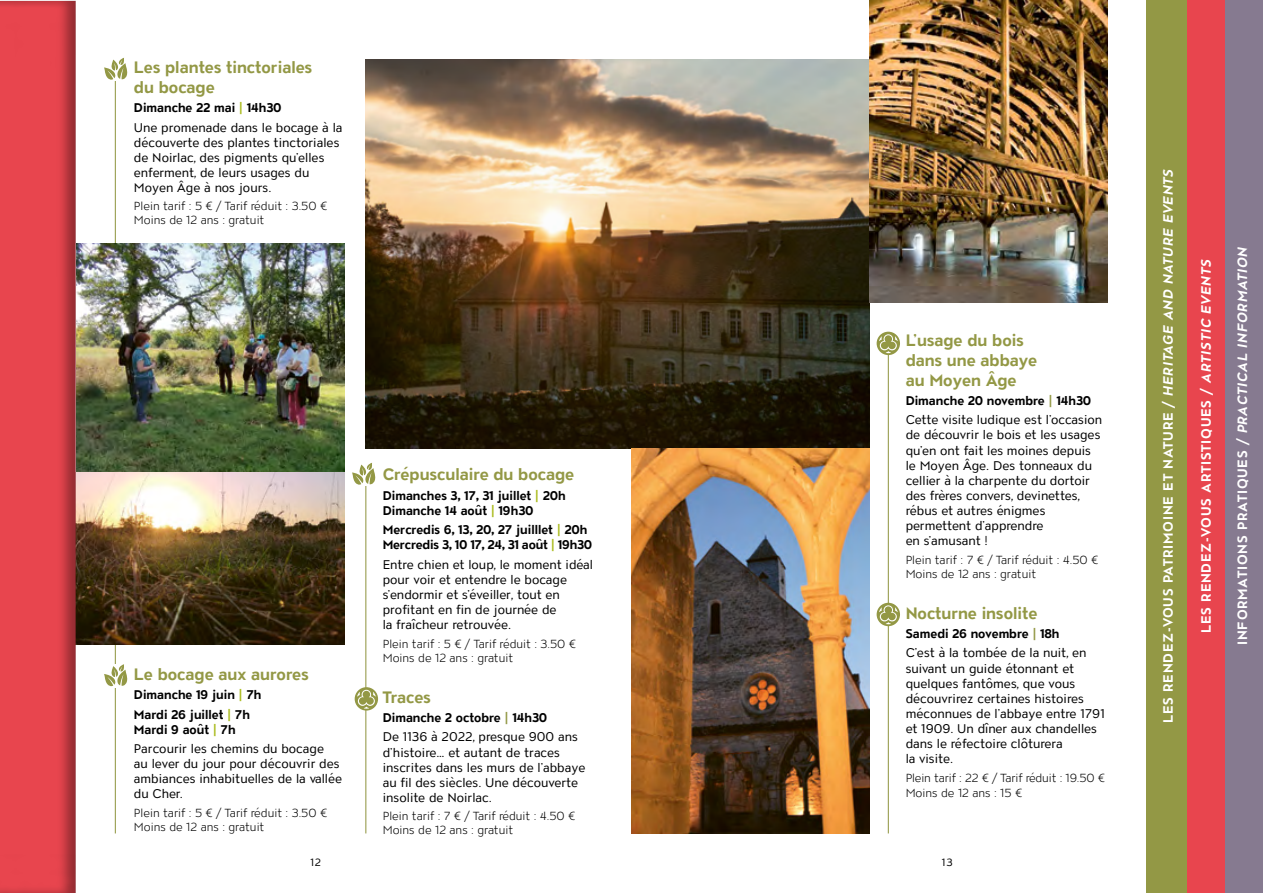
<style>
.page{position:relative;width:1263px;height:893px;background:#fff}
.page>*{position:absolute;margin:0;border:0;box-sizing:border-box;transform-origin:0 0}
.t1{font:700 16.5px/19.8px "ATC Overlook";color:#939845}
.t2{font:700 13.5px "ATC Overlook";letter-spacing:.06em;color:#fff}
.t3{font:12.6px/15.1px "ATC Overlook";color:#000}
.t4{font:700 12.6px/15.1px "ATC Overlook";color:#000}
.t5{font:300 11.7px/14.1px "ATC Overlook";color:#000}
.t6{font:10.5px "ATC Overlook";color:#000}
.s1{font-weight:700}
.s2{font-weight:700;color:#aabb1e}
.s3{font-family:"Calibre"}
.s4{color:#aabb1e}
.s5{font-weight:700;color:#939845}
.s6{font-style:italic}
</style>
<div class="page">
<div style="left:1220px;top:0;width:43px;height:893px;background:#867a90"></div>
<div style="left:1182px;top:0;width:43px;height:893px;background:#e8454e"></div>
<div style="left:1146px;top:0;width:40px;height:893px;background:#939845"></div>
<hr style="left:115px;top:60px;width:1px;height:773px;background:#939845">
<img style="left:89px;top:244px;width:255px;height:228px">
<img style="left:365px;top:60px;width:505px;height:388px">
<img style="left:631px;top:448px;width:239px;height:385px">
<img style="left:870px;top:0;width:237px;height:303px">
<hr style="left:365px;top:474px;width:1px;height:359px;background:#939845">
<hr style="left:888px;top:333px;width:1px;height:500px;background:#939845">
<div style="left:358px;top:463px;width:17px;height:23px;background:#fff"></div>
<svg style="left:352px;top:463px;width:24px;height:22px"></svg>
<div style="left:110px;top:58px;width:17px;height:23px;background:#fff"></div>
<svg style="left:104px;top:58px;width:24px;height:22px"></svg>
<div style="left:110px;top:664px;width:17px;height:24px;background:#fff"></div>
<svg style="left:104px;top:664px;width:24px;height:22px"></svg>
<img style="left:89px;top:472px;width:255px;height:173px">
<div style="left:0;top:0;width:89px;height:893px;background:#000;opacity:.35"></div>
<svg style="left:355px;top:687px;width:23px;height:24px"></svg>
<svg style="left:877px;top:332px;width:23px;height:23px"></svg>
<svg style="left:877px;top:603px;width:23px;height:23px"></svg>
<h1 class="t1" style="left:134px;top:58px;width:180px">Les plantes tinctoriales du bocage</h1>
<p class="t3" style="left:134px;top:99px;width:210px;line-height:19.4px"><span class="s1">Dimanche 22 mai</span> <span class="s2">|</span> <span class="s1">14h30<br></span>Une promenade dans le bocage à la</p>
<p class="t3" style="left:134px;top:135px;width:207px">découverte des plantes tinctoriales de Noirlac<span class="s3">,</span> des pigments qu’elles enferment<span class="s3">,</span> de leurs usages du<br>Moyen Âge à nos jours.</p>
<p class="t5" style="left:134px;top:200px;width:195px">Plein tarif : 5 € / Tarif réduit : 3.50 €<br>Moins de 12 ans : gratuit</p>
<h1 class="t1" style="left:134px;top:665px;width:176px">Le bocage aux aurores</h1>
<p class="t4" style="left:134px;top:686px;width:129px;line-height:19.4px">Dimanche 19 juin <span class="s4">|</span> 7h<br>Mardi 26 juillet <span class="s4">|</span> 7h</p>
<p class="t3" style="left:134px;top:720px;width:192px;line-height:19.4px"><span class="s1">Mardi 9 août</span> <span class="s2">|</span> <span class="s1">7h<br></span>Parcourir les chemins du bocage</p>
<p class="t3" style="left:134px;top:757px;width:210px">au lever du jour pour découvrir des ambiances inhabituelles de la vallée du Cher.</p>
<p class="t5" style="left:134px;top:806px;width:195px">Plein tarif : 5 € / Tarif réduit : 3.50 €<br>Moins de 12 ans : gratuit</p>
<p class="t6" style="left:310px;top:857px;width:12px">12</p>
<h1 class="t1" style="left:383px;top:466px;width:193px">Crépusculaire du bocage</h1>
<p class="t4" style="left:383px;top:489px;width:184px">Dimanches 3<span class="s3">,</span> 17<span class="s3">,</span> 31 juillet <span class="s4">|</span> 20h<br>Dimanche 14 août <span class="s4">|</span> 19h30</p>
<p class="t4" style="left:383px;top:523px;width:211px">Mercredis 6<span class="s3">,</span> 13<span class="s3">,</span> 20<span class="s3">,</span> 27 juilllet <span class="s4">|</span> 20h<br>Mercredis 3<span class="s3">,</span> 10 17<span class="s3">,</span> 24<span class="s3">,</span> 31 août <span class="s4">|</span> 19h30</p>
<p class="t3" style="left:383px;top:557px;width:212px">Entre chien et loup<span class="s3">,</span> le moment idéal pour voir et entendre le bocage s’endormir et s’éveiller<span class="s3">,</span> tout en profitant en fin de journée de<br>la fraîcheur retrouvée.</p>
<p class="t5" style="left:383px;top:637px;width:195px">Plein tarif : 5 € / Tarif réduit : 3.50 €<br>Moins de 12 ans : gratuit</p>
<h1 class="t1" style="left:383px;top:688px;width:50px">Traces</h1>
<p class="t3" style="left:383px;top:709px;width:197px;line-height:19.4px"><span class="s1">Dimanche 2 octobre</span> <span class="s5">|</span> <span class="s1">14h30<br></span>De 1136 à 2022<span class="s3">,</span> presque 900 ans</p>
<p class="t3" style="left:383px;top:745px;width:204px">d’histoire… et autant de traces inscrites dans les murs de l’abbaye au fil des siècles. Une découverte insolite de Noirlac.</p>
<p class="t5" style="left:383px;top:810px;width:194px">Plein tarif : 7 € / Tarif réduit : 4.50 €<br>Moins de 12 ans : gratuit</p>
<h1 class="t1" style="left:906px;top:331px;width:133px">L’usage du bois dans une abbaye au Moyen Âge</h1>
<p class="t3" style="left:906px;top:391px;width:198px;line-height:19.4px"><span class="s1">Dimanche 20 novembre</span> <span class="s5">|</span> <span class="s1">14h30<br></span>Cette visite ludique est l’occasion</p>
<p class="t3" style="left:906px;top:428px;width:196px">de découvrir le bois et les usages qu’en ont fait les moines depuis le Moyen Âge. Des tonneaux du cellier à la charpente du dortoir des frères convers<span class="s3">,</span> devinettes<span class="s3">, </span>rébus et autres énigmes permettent d’apprendre<br>en s’amusant !</p>
<p class="t5" style="left:906px;top:553px;width:194px">Plein tarif : 7 € / Tarif réduit : 4.50 €<br>Moins de 12 ans : gratuit</p>
<h1 class="t1" style="left:906px;top:604px;width:133px">Nocturne insolite</h1>
<p class="t3" style="left:906px;top:625px;width:182px;line-height:19.4px"><span class="s1">Samedi 26 novembre</span> <span class="s5">|</span> <span class="s1">18h<br></span>C’est à la tombée de la nuit<span class="s3">,</span> en</p>
<p class="t3" style="left:906px;top:661px;width:201px">suivant un guide étonnant et quelques fantômes<span class="s3">,</span> que vous découvrirez certaines histoires méconnues de l’abbaye entre 1791 et 1909. Un dîner aux chandelles dans le réfectoire clôturera<br>la visite.</p>
<p class="t5" style="left:906px;top:770px;width:201px;line-height:15.1px">Plein tarif : 22 € / Tarif réduit : 19.50 €<br>Moins de 12 ans : 15 €</p>
<p class="t6" style="left:942px;top:857px;width:12px">13</p>
<p class="t2" style="left:1160px;top:723px;width:556px;rotate:-90deg">LES RENDEZ-VOUS PATRIMOINE ET NATURE / <span class="s6">HERITAGE AND NATURE EVENTS</span></p>
<p class="t2" style="left:1198px;top:633px;width:375px;rotate:-90deg">LES RENDEZ-VOUS ARTISTIQUES / <span class="s6">ARTISTIC EVENTS</span></p>
<p class="t2" style="left:1235px;top:645px;width:400px;rotate:-90deg">INFORMATIONS PRATIQUES / <span class="s6">PRACTICAL INFORMATION</span></p>
</div>
